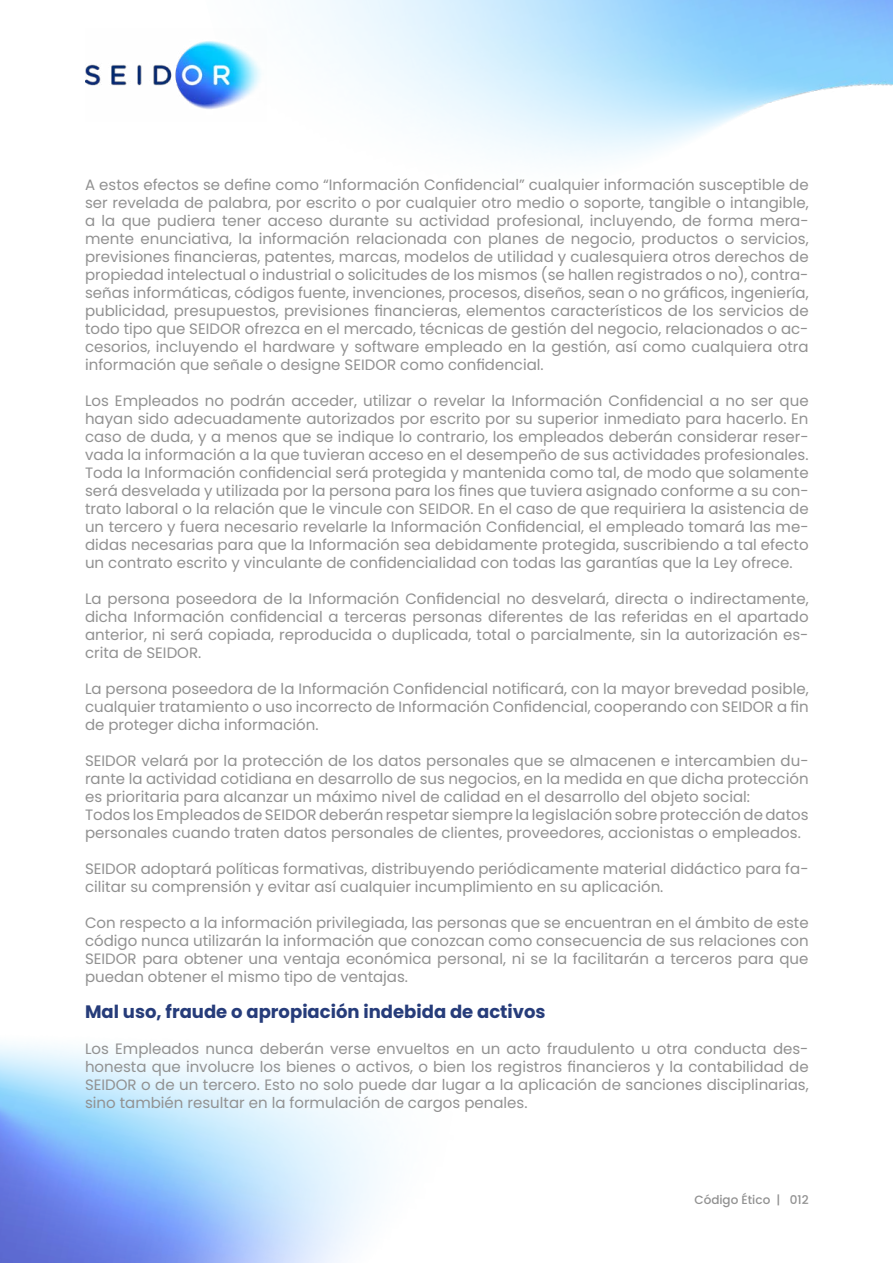
<style>
.page{position:relative;width:893px;height:1263px;background:#fff}
.page>*{position:absolute;margin:0;border:0;box-sizing:border-box;transform-origin:0 0}
.t1{font:700 18px "Poppins";color:#263c7a}
.t2{font:15px/18px "Poppins";color:#919191;text-align:justify}
.t3{font:500 12px "Poppins";color:#919191}
</style>
<div class="page">
<img style="left:0;top:1043px;width:381px;height:220px">
<img style="left:85px;top:29px;width:181px;height:81px">
<p class="t2" style="left:85px;top:176px;width:725px">A estos efectos se define como “Información Confidencial” cualquier información susceptible de ser revelada de palabra, por escrito o por cualquier otro medio o soporte, tangible o intangible, a la que pudiera tener acceso durante su actividad profesional, incluyendo, de forma mera&shy;mente enunciativa, la información relacionada con planes de negocio, productos o servicios, previsiones financieras, patentes, marcas, modelos de utilidad y cualesquiera otros derechos de propiedad intelectual o industrial o solicitudes de los mismos (se hallen registrados o no), contra&shy;señas informáticas, códigos fuente, invenciones, procesos, diseños, sean o no gráficos, ingeniería, publicidad, presupuestos, previsiones financieras, elementos característicos de los servicios de todo tipo que SEIDOR ofrezca en el mercado, técnicas de gestión del negocio, relacionados o ac&shy;cesorios, incluyendo el hardware y software empleado en la gestión, así como cualquiera otra información que señale o designe SEIDOR como confidencial.</p>
<p class="t2" style="left:85px;top:392px;width:725px">Los Empleados no podrán acceder, utilizar o revelar la Información Confidencial a no ser que hayan sido adecuadamente autorizados por escrito por su superior inmediato para hacerlo. En caso de duda, y a menos que se indique lo contrario, los empleados deberán considerar reser&shy;vada la información a la que tuvieran acceso en el desempeño de sus actividades profesionales.<br>Toda la Información confidencial será protegida y mantenida como tal, de modo que solamente será desvelada y utilizada por la persona para los fines que tuviera asignado conforme a su con&shy;trato laboral o la relación que le vincule con SEIDOR. En el caso de que requiriera la asistencia de un tercero y fuera necesario revelarle la Información Confidencial, el empleado tomará las me&shy;didas necesarias para que la Información sea debidamente protegida, suscribiendo a tal efecto un contrato escrito y vinculante de confidencialidad con todas las garantías que la Ley ofrece.</p>
<p class="t2" style="left:85px;top:590px;width:725px">La persona poseedora de la Información Confidencial no desvelará, directa o indirectamente, dicha Información confidencial a terceras personas diferentes de las referidas en el apartado anterior, ni será copiada, reproducida o duplicada, total o parcialmente, sin la autorización es&shy;crita de SEIDOR.</p>
<p class="t2" style="left:85px;top:680px;width:725px">La persona poseedora de la Información Confidencial notificará, con la mayor brevedad posible, cualquier tratamiento o uso incorrecto de Información Confidencial, cooperando con SEIDOR a fin de proteger dicha información.</p>
<p class="t2" style="left:85px;top:752px;width:725px;text-align:left">SEIDOR velará por la protección de los datos personales que se almacenen e intercambien du&shy;rante la actividad cotidiana en desarrollo de sus negocios, en la medida en que dicha protección es prioritaria para alcanzar un máximo nivel de calidad en el desarrollo del objeto social:<br>Todos los Empleados de SEIDOR deberán respetar siempre la legislación sobre protección de datos personales cuando traten datos personales de clientes, proveedores, accionistas o empleados.</p>
<p class="t2" style="left:85px;top:860px;width:725px">SEIDOR adoptará políticas formativas, distribuyendo periódicamente material didáctico para fa&shy;cilitar su comprensión y evitar así cualquier incumplimiento en su aplicación.</p>
<p class="t2" style="left:85px;top:914px;width:725px">Con respecto a la información privilegiada, las personas que se encuentran en el ámbito de este código nunca utilizarán la información que conozcan como consecuencia de sus relaciones con SEIDOR para obtener una ventaja económica personal, ni se la facilitarán a terceros para que puedan obtener el mismo tipo de ventajas.</p>
<p class="t1" style="left:85px;top:1001px;width:462px">Mal uso, fraude o apropiación indebida de activos</p>
<p class="t2" style="left:85px;top:1040px;width:725px">Los Empleados nunca deberán verse envueltos en un acto fraudulento u otra conducta des&shy;honesta que involucre los bienes o activos, o bien los registros financieros y la contabilidad de SEIDOR o de un tercero. Esto no solo puede dar lugar a la aplicación de sanciones disciplinarias, sino también resultar en la formulación de cargos penales.</p>
<p class="t3" style="left:694px;top:1193px;width:116px">Código Ético | 012</p>
</div>
